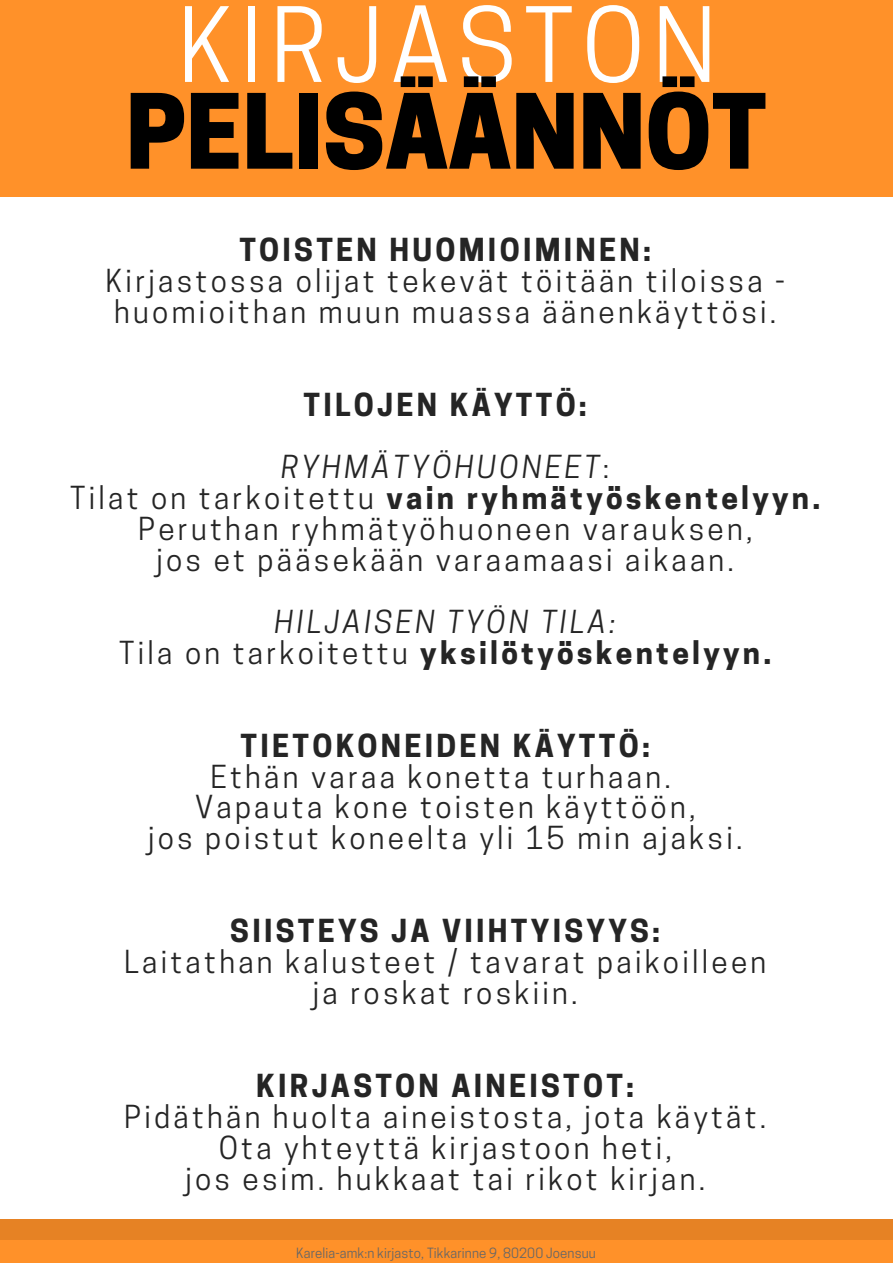
<style>
.page{position:relative;width:893px;height:1263px;background:#ff9129}
.page>*{position:absolute;margin:0;border:0;box-sizing:border-box;transform-origin:0 0}
.t1{font:800 97.12px "Cooper Hewitt";color:#000}
.t2{font:97.12px "Cooper Hewitt";letter-spacing:.08em;color:#fff}
.t3{font:29.78px/31px "Cooper Hewitt";letter-spacing:.11em;color:#252525;text-align:center}
.t4{font:700 29.78px/31px "Cooper Hewitt";letter-spacing:.11em;color:#252525;text-align:center}
.t5{font:italic 29.78px/61.9px "Cooper Hewitt";letter-spacing:.11em;color:#252525;text-align:center}
.t6{font:13.27px "Cooper Hewitt";letter-spacing:.01em;color:#666}
.s1{font-weight:700;font-style:normal}
.s2{font-style:normal}
.s3{font-weight:700}
.s4{font-weight:400;font-style:italic}
.s5{font-weight:400}
</style>
<div class="page">
<div style="left:0;top:198px;width:893px;height:1021px;background:#fff"></div>
<h1 class="t2" style="left:178px;top:9px;width:540px">KIRJASTON</h1>
<h1 class="t1" style="left:126px;top:96px;width:643px">PELISÄÄNNÖT</h1>
<p class="t4" style="left:239px;top:238px;width:413px">TOISTEN HUOMIOIMINEN:</p>
<p class="t3" style="left:106px;top:269px;width:681px;text-align:left">Kirjastossa olijat tekevät töitään tiloissa - huomioithan muun muassa äänenkäyttösi.</p>
<p class="t5" style="left:281px;top:378px;width:330px"><span class="s1">TILOJEN KÄYTTÖ:<br></span>RYHMÄTYÖHUONEET<span class="s2">:</span></p>
<p class="t3" style="left:70px;top:486px;width:752px">Tilat on tarkoitettu <span class="s3">vain ryhmätyöskentelyyn.<br></span>Peruthan ryhmätyöhuoneen varauksen,<br>jos et pääsekään varaamaasi aikaan.</p>
<p class="t4" style="left:119px;top:610px;width:653px"><span class="s4">HILJAISEN TYÖN TILA:<br></span><span class="s5">Tila on tarkoitettu</span> yksilötyöskentelyyn.</p>
<p class="t4" style="left:241px;top:734px;width:411px">TIETOKONEIDEN KÄYTTÖ:</p>
<p class="t3" style="left:148px;top:764px;width:596px">Ethän varaa konetta turhaan.<br>Vapauta kone toisten käyttöön,<br>jos poistut koneelta yli 15 min ajaksi.</p>
<p class="t4" style="left:230px;top:919px;width:431px">SIISTEYS JA VIIHTYISYYS:</p>
<p class="t3" style="left:124px;top:950px;width:643px">Laitathan kalusteet / tavarat paikoilleen ja roskat roskiin.</p>
<p class="t4" style="left:256px;top:1074px;width:379px">KIRJASTON AINEISTOT:</p>
<p class="t3" style="left:124px;top:1105px;width:644px">Pidäthän huolta aineistosta, jota käytät.<br>Ota yhteyttä kirjastoon heti,<br>jos esim. hukkaat tai rikot kirjan.</p>
<p class="t6" style="left:296px;top:1248px;width:301px">Karelia-amk:n kirjasto, Tikkarinne 9, 80200 Joensuu</p>
</div>
